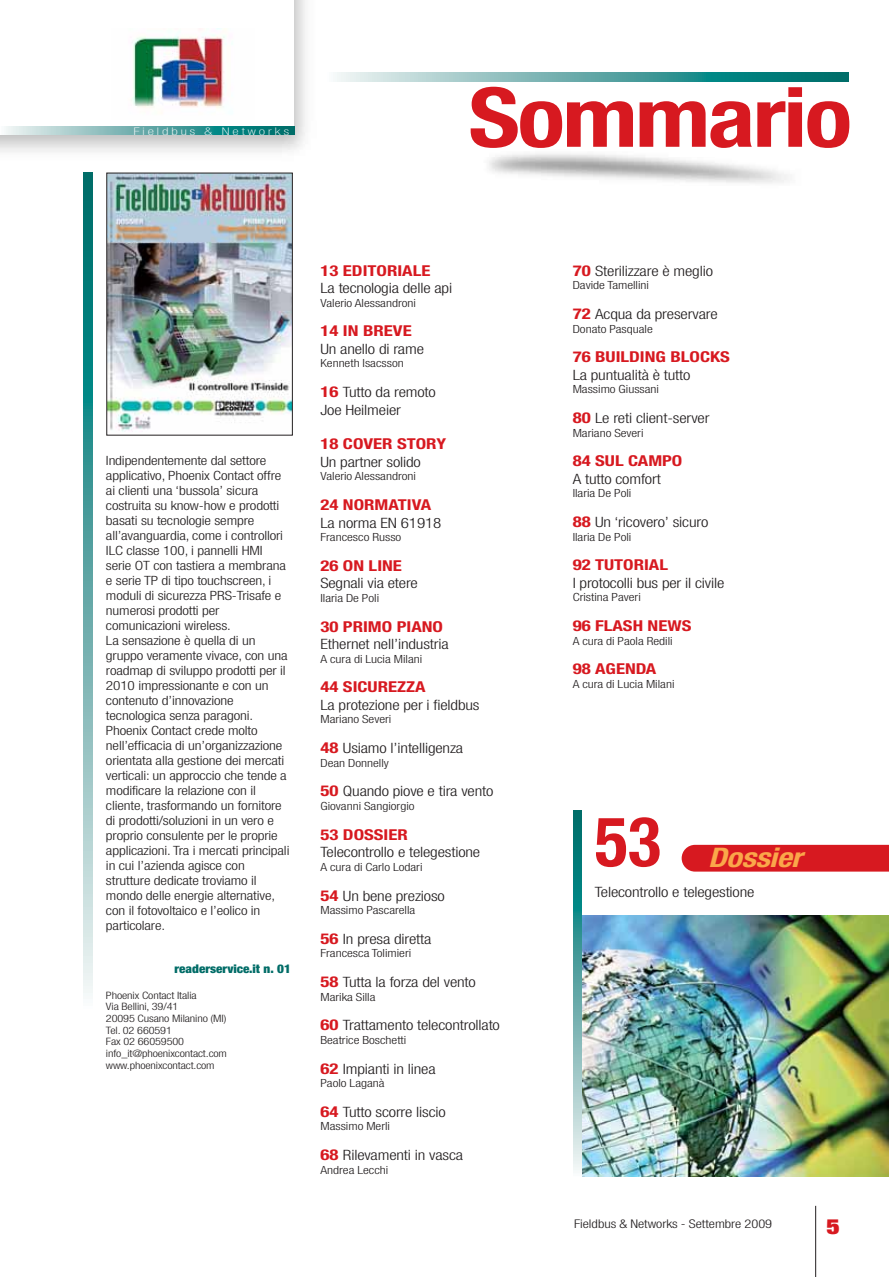
<style>
.page{position:relative;width:889px;height:1277px;background:#fff}
.page>*{position:absolute;margin:0;border:0;box-sizing:border-box;transform-origin:0 0}
.t1{font:700 condensed 82.5px "Helvetica Neue LT";letter-spacing:-.025em;color:#d71920;scale:1.2 1}
.t2{font:700 condensed 69px "Helvetica Neue LT";color:#d71920}
.t3{font:italic 700 condensed 27px "Helvetica Neue LT";letter-spacing:-.015em;color:#faa74a;scale:1.2 1}
.t4{font:900 expanded 21px "Helvetica Neue LT";color:#d71920;scale:1.2 1}
.t5{font:700 condensed 15px "Helvetica Neue LT";color:#d71920;scale:1.25 1}
.t6{font:300 condensed 14.25px/17.4px "Helvetica Neue LT";letter-spacing:-.01em;color:#231f20;scale:1.2 1}
.t7{font:300 condensed 12.75px/15px "Helvetica Neue LT";letter-spacing:-.01em;color:#231f20;scale:1.2 1}
.t8{font:300 condensed 12px "Helvetica Neue LT";color:#231f20;scale:1.2 1}
.t9{font:900 condensed 12px "Helvetica Neue LT";color:#006c67;scale:1.1 1}
.t10{font:300 condensed 11.25px "Helvetica Neue LT";color:#231f20;scale:1.2 1}
.t11{font:100 condensed 10.5px "Helvetica Neue LT";letter-spacing:.2em;color:#fff;scale:1.43 1}
.t12{font:300 condensed 10.2px/11.7px "Helvetica Neue LT";letter-spacing:-.01em;color:#231f20;scale:1.2 1}
.s1{font-weight:700;font-size:15px;color:#d71920}
</style>
<div class="page">
<svg style="left:335px;top:73px;width:513px;height:8px;background:#61a9a8"></svg>
<img style="left:0;top:0;width:305px;height:152px">
<svg style="left:1px;top:0;width:293px;height:126px"></svg>
<svg style="left:0;top:126px;width:294px;height:9px;background:#63abaa"></svg>
<img style="left:108px;top:175px;width:183px;height:257px">
<div style="left:106px;top:173px;width:187px;height:263px;border:1px solid #231f20"></div>
<svg style="left:84px;top:173px;width:8px;height:823px;background:#60a9a8"></svg>
<img style="left:581px;top:916px;width:307px;height:261px">
<div style="left:681px;top:845px;width:207px;height:27px;background:#d71920"></div>
<svg style="left:573px;top:810px;width:8px;height:361px;background:#60a9a8"></svg>
<hr style="left:815px;top:1206px;width:1px;height:71px;background:#231f20">
<p class="t11" style="left:133px;top:125px;width:110px">Fieldbus &amp; Networks</p>
<h1 class="t1" style="left:468px;top:88px;width:321px">Sommario</h1>
<p class="t7" style="left:106px;top:454px;width:154px">Indipendentemente dal settore applicativo, Phoenix Contact offre ai clienti una ‘bussola’ sicura costruita su know-how e prodotti basati su tecnologie sempre all’avanguardia, come i controllori<br>ILC classe 100, i pannelli HMI serie OT con tastiera a membrana e serie TP di tipo touchscreen, i moduli di sicurezza PRS-Trisafe e numerosi prodotti per comunicazioni wireless.<br>La sensazione è quella di un gruppo veramente vivace, con una roadmap di sviluppo prodotti per il<br>2010 impressionante e con un contenuto d’innovazione tecnologica senza paragoni.<br>Phoenix Contact crede molto nell’efficacia di un’organizzazione orientata alla gestione dei mercati verticali: un approccio che tende a modificare la relazione con il cliente, trasformando un fornitore di prodotti/soluzioni in un vero e proprio consulente per le proprie applicazioni. Tra i mercati principali in cui l’azienda agisce con strutture dedicate troviamo il mondo delle energie alternative, con il fotovoltaico e l’eolico in particolare.</p>
<p class="t9" style="left:174px;top:962px;width:107px">readerservice.it n. 01</p>
<p class="t12" style="left:106px;top:990px;width:102px">Phoenix Contact Italia<br>Via Bellini, 39/41<br>20095 Cusano Milanino (MI)<br>Tel. 02 660591<br>Fax 02 66059500 info_it@phoenixcontact.com www.phoenixcontact.com</p>
<p class="t5" style="left:320px;top:265px;width:89px">13 EDITORIALE</p>
<p class="t6" style="left:320px;top:281px;width:111px">La tecnologia delle api</p>
<p class="t10" style="left:320px;top:299px;width:81px">Valerio Alessandroni</p>
<p class="t5" style="left:320px;top:326px;width:74px">14 IN BREVE</p>
<p class="t6" style="left:320px;top:342px;width:88px">Un anello di rame</p>
<p class="t10" style="left:320px;top:359px;width:71px">Kenneth Isacsson</p>
<p class="t6" style="left:320px;top:385px;width:98px"><span class="s1">16</span> Tutto da remoto<br>Joe Heilmeier</p>
<p class="t5" style="left:320px;top:439px;width:102px">18 COVER STORY</p>
<p class="t6" style="left:320px;top:455px;width:85px">Un partner solido</p>
<p class="t10" style="left:320px;top:472px;width:81px">Valerio Alessandroni</p>
<p class="t5" style="left:320px;top:499px;width:90px">24 NORMATIVA</p>
<p class="t6" style="left:320px;top:516px;width:102px">La norma EN 61918</p>
<p class="t10" style="left:320px;top:533px;width:69px">Francesco Russo</p>
<p class="t5" style="left:320px;top:560px;width:67px">26 ON LINE</p>
<p class="t6" style="left:320px;top:576px;width:83px">Segnali via etere</p>
<p class="t10" style="left:320px;top:594px;width:50px">Ilaria De Poli</p>
<p class="t5" style="left:320px;top:621px;width:99px">30 PRIMO PIANO</p>
<p class="t6" style="left:320px;top:637px;width:108px">Ethernet nell’industria</p>
<p class="t10" style="left:320px;top:655px;width:86px">A cura di Lucia Milani</p>
<p class="t5" style="left:320px;top:682px;width:86px">44 SICUREZZA</p>
<p class="t6" style="left:320px;top:698px;width:134px">La protezione per i fieldbus</p>
<p class="t10" style="left:320px;top:715px;width:61px">Mariano Severi</p>
<p class="t6" style="left:320px;top:741px;width:120px"><span class="s1">48</span> Usiamo l’intelligenza</p>
<p class="t10" style="left:320px;top:759px;width:58px">Dean Donnelly</p>
<p class="t6" style="left:320px;top:784px;width:146px"><span class="s1">50</span> Quando piove e tira vento</p>
<p class="t10" style="left:320px;top:802px;width:80px">Giovanni Sangiorgio</p>
<p class="t5" style="left:320px;top:829px;width:71px">53 DOSSIER</p>
<p class="t6" style="left:320px;top:845px;width:135px">Telecontrollo e telegestione</p>
<p class="t10" style="left:320px;top:863px;width:87px">A cura di Carlo Lodari</p>
<p class="t6" style="left:320px;top:888px;width:105px"><span class="s1">54</span> Un bene prezioso</p>
<p class="t10" style="left:320px;top:906px;width:81px">Massimo Pascarella</p>
<p class="t6" style="left:320px;top:932px;width:94px"><span class="s1">56</span> In presa diretta</p>
<p class="t10" style="left:320px;top:949px;width:77px">Francesca Tolimieri</p>
<p class="t6" style="left:320px;top:975px;width:131px"><span class="s1">58</span> Tutta la forza del vento</p>
<p class="t10" style="left:320px;top:993px;width:47px">Marika Silla</p>
<p class="t6" style="left:320px;top:1018px;width:151px"><span class="s1">60</span> Trattamento telecontrollato</p>
<p class="t10" style="left:320px;top:1036px;width:73px">Beatrice Boschetti</p>
<p class="t6" style="left:320px;top:1062px;width:97px"><span class="s1">62</span> Impianti in linea</p>
<p class="t10" style="left:320px;top:1079px;width:55px">Paolo Laganà</p>
<p class="t6" style="left:320px;top:1105px;width:106px"><span class="s1">64</span> Tutto scorre liscio</p>
<p class="t10" style="left:320px;top:1122px;width:60px">Massimo Merli</p>
<p class="t6" style="left:320px;top:1148px;width:120px"><span class="s1">68</span> Rilevamenti in vasca</p>
<p class="t10" style="left:320px;top:1166px;width:58px">Andrea Lecchi</p>
<p class="t6" style="left:572px;top:264px;width:118px"><span class="s1">70</span> Sterilizzare è meglio</p>
<p class="t10" style="left:572px;top:281px;width:65px">Davide Tamellini</p>
<p class="t6" style="left:572px;top:307px;width:122px"><span class="s1">72</span> Acqua da preservare</p>
<p class="t10" style="left:572px;top:325px;width:68px">Donato Pasquale</p>
<p class="t5" style="left:572px;top:352px;width:127px">76 BUILDING BLOCKS</p>
<p class="t6" style="left:572px;top:368px;width:100px">La puntualità è tutto</p>
<p class="t10" style="left:572px;top:385px;width:73px">Massimo Giussani</p>
<p class="t6" style="left:572px;top:411px;width:115px"><span class="s1">80</span> Le reti client-server</p>
<p class="t10" style="left:572px;top:429px;width:61px">Mariano Severi</p>
<p class="t5" style="left:572px;top:456px;width:89px">84 SUL CAMPO</p>
<p class="t6" style="left:572px;top:472px;width:75px">A tutto comfort</p>
<p class="t10" style="left:572px;top:489px;width:50px">Ilaria De Poli</p>
<p class="t6" style="left:572px;top:515px;width:115px"><span class="s1">88</span> Un ‘ricovero’ sicuro</p>
<p class="t10" style="left:572px;top:533px;width:50px">Ilaria De Poli</p>
<p class="t5" style="left:572px;top:560px;width:78px">92 TUTORIAL</p>
<p class="t6" style="left:572px;top:576px;width:128px">I protocolli bus per il civile</p>
<p class="t10" style="left:572px;top:593px;width:58px">Cristina Paveri</p>
<p class="t5" style="left:572px;top:620px;width:96px">96 FLASH NEWS</p>
<p class="t10" style="left:572px;top:637px;width:85px">A cura di Paola Redili</p>
<p class="t5" style="left:572px;top:664px;width:68px">98 AGENDA</p>
<p class="t10" style="left:572px;top:680px;width:86px">A cura di Lucia Milani</p>
<h2 class="t2" style="left:594px;top:817px;width:68px">53</h2>
<p class="t6" style="left:594px;top:885px;width:135px">Telecontrollo e telegestione</p>
<h3 class="t3" style="left:708px;top:841px;width:80px">Dossier</h3>
<p class="t8" style="left:574px;top:1220px;width:167px">Fieldbus &amp; Networks - Settembre 2009</p>
<h3 class="t4" style="left:826px;top:1213px;width:12px">5</h3>
</div>
